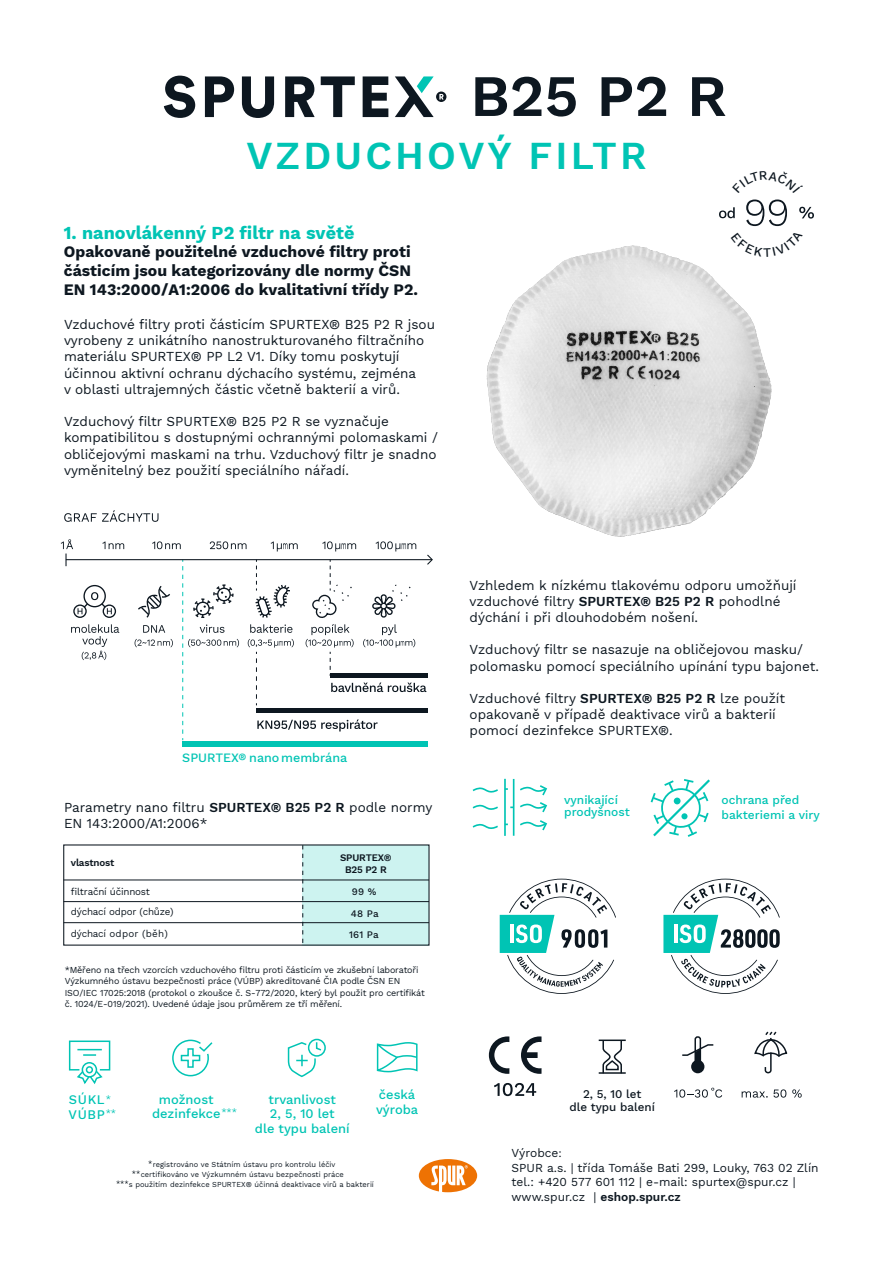
<style>
.page{position:relative;width:893px;height:1263px;background:#fff}
.page>*{position:absolute;margin:0;border:0;box-sizing:border-box;transform-origin:0 0}
.t1{font:600 58.65px "Work Sans";color:#0d1720}
.t2{font:600 39px "Work Sans";letter-spacing:.08em;color:#00c4b4}
.t3{font:700 18px "Work Sans";color:#00c4b4}
.t4{font:700 15.75px/18.9px "Work Sans";color:#0d1720}
.t5{font:13.5px/16.2px "Work Sans";color:#0d1720}
.t6{font:500 12.9px/14.7px "Work Sans";color:#00c4b4}
.t7{font:500 12.9px/14.7px "Work Sans";letter-spacing:.05em;color:#00c4b4}
.t8{font:500 12.6px "Work Sans";color:#00c4b4}
.t9{font:12px/14.4px "Work Sans";color:#0d1720}
.t10{font:500 12px/14.4px "Work Sans";color:#00c4b4}
.t11{font:500 11.7px/13.4px "Work Sans";color:#0d1720;text-align:center}
.t12{font:9.9px/20.1px "Work Sans";letter-spacing:-.02em;color:#0d1720}
.t13{font:600 9.9px/11.6px "Work Sans";letter-spacing:-.02em;color:#0d1720;text-align:center}
.t14{font:9.9px "Work Sans";color:#0d1720}
.t15{font:500 9.9px "Work Sans";letter-spacing:.02em;color:#0d1720}
.t16{font:9.3px/13.6px "Work Sans";color:#00c4b4}
.t17{font:9px/11.6px "Work Sans";letter-spacing:-.02em;color:#0d1720}
.t18{font:7.5px/9.4px "Work Sans";color:#0d1720}
.s1{font-weight:600}
.s2{font-size:11.25px}
</style>
<div class="page">
<img style="left:486px;top:245px;width:286px;height:292px">
<div style="left:303px;top:845px;width:126px;height:100px;background:#cdf3f0"></div>
<svg style="left:500px;top:879px;width:116px;height:115px"></svg>
<svg style="left:663px;top:879px;width:117px;height:115px"></svg>
<svg style="left:64px;top:510px;width:94px;height:12px"></svg>
<svg style="left:426px;top:554px;width:7px;height:11px"></svg>
<svg style="left:372px;top:584px;width:39px;height:34px"></svg>
<div style="left:73px;top:604px;width:14px;height:14px;border:1px solid #0d1720;border-radius:50%"></div>
<div style="left:103px;top:604px;width:13px;height:14px;border:1px solid #0d1720;border-radius:50%"></div>
<div style="left:83px;top:585px;width:23px;height:22px;border:1px solid #0d1720;border-radius:50%"></div>
<svg style="left:78px;top:592px;width:34px;height:22px"></svg>
<svg style="left:138px;top:586px;width:32px;height:32px"></svg>
<svg style="left:61px;top:539px;width:12px;height:27px"></svg>
<svg style="left:102px;top:541px;width:22px;height:8px"></svg>
<svg style="left:71px;top:624px;width:48px;height:36px"></svg>
<svg style="left:135px;top:639px;width:38px;height:8px"></svg>
<svg style="left:143px;top:625px;width:22px;height:8px"></svg>
<svg style="left:363px;top:624px;width:52px;height:24px"></svg>
<svg style="left:152px;top:541px;width:29px;height:8px"></svg>
<svg style="left:210px;top:541px;width:37px;height:8px"></svg>
<svg style="left:271px;top:541px;width:27px;height:10px"></svg>
<svg style="left:322px;top:541px;width:34px;height:10px"></svg>
<svg style="left:376px;top:541px;width:40px;height:10px"></svg>
<svg style="left:182px;top:560px;width:57px;height:180px"></svg>
<svg style="left:306px;top:560px;width:48px;height:116px"></svg>
<div style="left:182px;top:741px;width:245px;height:6px;background:#00c4b4"></div>
<hr style="left:330px;top:673px;width:97px;height:4px;background:#0d1720">
<hr style="left:256px;top:708px;width:171px;height:4px;background:#0d1720">
<svg style="left:248px;top:639px;width:46px;height:66px"></svg>
<svg style="left:250px;top:560px;width:42px;height:73px"></svg>
<svg style="left:331px;top:682px;width:95px;height:10px"></svg>
<svg style="left:257px;top:719px;width:121px;height:12px"></svg>
<hr style="left:66px;top:559px;width:366px;height:1px;background:#0d1720">
<svg style="left:302px;top:845px;width:1px;height:100px"></svg>
<hr style="left:64px;top:880px;width:365px;height:1px;background:#0d1720">
<hr style="left:64px;top:901px;width:365px;height:1px;background:#0d1720">
<hr style="left:64px;top:922px;width:365px;height:1px;background:#0d1720">
<svg style="left:376px;top:1042px;width:42px;height:31px"></svg>
<div style="left:308px;top:1039px;width:18px;height:18px;border:2px solid #00c4b4;border-radius:50%"></div>
<svg style="left:287px;top:1041px;width:36px;height:37px"></svg>
<svg style="left:68px;top:1040px;width:43px;height:44px"></svg>
<svg style="left:172px;top:1039px;width:41px;height:38px"></svg>
<svg style="left:205px;top:76px;width:29px;height:41px"></svg>
<svg style="left:242px;top:76px;width:32px;height:42px"></svg>
<svg style="left:285px;top:76px;width:30px;height:41px"></svg>
<svg style="left:321px;top:76px;width:34px;height:41px"></svg>
<svg style="left:363px;top:76px;width:25px;height:41px"></svg>
<svg style="left:164px;top:76px;width:31px;height:42px"></svg>
<svg style="left:395px;top:76px;width:51px;height:41px"></svg>
<svg style="left:419px;top:1159px;width:58px;height:34px"></svg>
<svg style="left:651px;top:779px;width:59px;height:58px"></svg>
<svg style="left:494px;top:1083px;width:42px;height:13px"></svg>
<svg style="left:489px;top:1036px;width:20px;height:38px"></svg>
<svg style="left:521px;top:1036px;width:20px;height:38px"></svg>
<svg style="left:674px;top:1088px;width:48px;height:9px"></svg>
<svg style="left:742px;top:1089px;width:44px;height:8px"></svg>
<svg style="left:792px;top:1089px;width:10px;height:8px"></svg>
<hr style="left:599px;top:1072px;width:27px;height:2px;background:#0d1720">
<hr style="left:599px;top:1039px;width:27px;height:2px;background:#0d1720">
<svg style="left:601px;top:1039px;width:22px;height:35px"></svg>
<div style="left:691px;top:1060px;width:13px;height:13px;background:#0d1720;border-radius:50%"></div>
<div style="left:694px;top:1036px;width:7px;height:32px;border:2px solid #0d1720;border-radius:2px"></div>
<svg style="left:682px;top:1043px;width:32px;height:19px"></svg>
<svg style="left:754px;top:1031px;width:34px;height:43px"></svg>
<hr style="left:513px;top:779px;width:1px;height:57px;background:#00c4b4">
<hr style="left:504px;top:779px;width:2px;height:57px;background:#00c4b4">
<svg style="left:472px;top:784px;width:76px;height:48px"></svg>
<svg style="left:719px;top:199px;width:95px;height:58px"></svg>
<h1 class="t1" style="left:470px;top:51px;width:258px">B25 P2 R</h1>
<h2 class="t2" style="left:246px;top:126px;width:402px">VZDUCHOVÝ FILTR</h2>
<h3 class="t3" style="left:64px;top:219px;width:292px">1. nanovlákenný P2 filtr na světě</h3>
<p class="t4" style="left:64px;top:242px;width:356px">Opakovaně použitelné vzduchové filtry proti částicím jsou kategorizovány dle normy ČSN<br>EN 143:2000/A1:2006 do kvalitativní třídy P2.</p>
<p class="t5" style="left:64px;top:316px;width:372px">Vzduchové filtry proti částicím SPURTEX® B25 P2 R jsou vyrobeny z unikátního nanostrukturovaného filtračního materiálu SPURTEX® PP L2 V1. Díky tomu poskytují účinnou aktivní ochranu dýchacího systému, zejména<br>v oblasti ultrajemných částic včetně bakterií a virů.</p>
<p class="t5" style="left:64px;top:413px;width:376px">Vzduchový filtr SPURTEX® B25 P2 R se vyznačuje kompatibilitou s dostupnými ochrannými polomaskami / obličejovými maskami na trhu. Vzduchový filtr je snadno vyměnitelný bez použití speciálního nářadí.</p>
<p class="t8" style="left:182px;top:748px;width:167px">SPURTEX® nano membrána</p>
<p class="t5" style="left:64px;top:798px;width:370px">Parametry nano filtru <span class="s1">SPURTEX® B25 P2 R</span> podle normy<br>EN 143:2000/A1:2006*</p>
<p class="t13" style="left:340px;top:851px;width:53px">SPURTEX®<br>B25 P2 R</p>
<p class="t13" style="left:71px;top:856px;width:45px">vlastnost</p>
<p class="t12" style="left:71px;top:881px;width:104px">filtrační účinnost dýchací odpor (chůze)</p>
<p class="t14" style="left:71px;top:925px;width:98px">dýchací odpor (běh)</p>
<p class="t15" style="left:349px;top:927px;width:31px">161 Pa</p>
<p class="t15" style="left:352px;top:884px;width:26px">99 %</p>
<p class="t15" style="left:351px;top:906px;width:29px">48 Pa</p>
<p class="t17" style="left:65px;top:963px;width:362px">*Měřeno na třech vzorcích vzduchového filtru proti částicím ve zkušební laboratoři Výzkumného ústavu bezpečnosti práce (VÚBP) akreditované ČIA podle ČSN EN ISO/IEC 17025:2018 (protokol o zkoušce č. S-772/2020, který byl použit pro certifikát č. 1024/E-019/2021). Uvedené údaje jsou průměrem ze tří měření.</p>
<p class="t7" style="left:69px;top:1092px;width:38px">SÚKL<br>VÚBP</p>
<p class="t16" style="left:106px;top:1092px;width:12px">* **</p>
<p class="t6" style="left:255px;top:1091px;width:96px;text-align:center">trvanlivost<br>2, 5, 10 let<br>dle typu balení</p>
<p class="t6" style="left:152px;top:1091px;width:86px;text-indent:7px">možnost dezinfekce<sup>***</sup></p>
<p class="t6" style="left:376px;top:1087px;width:44px">česká výroba</p>
<p class="t18" style="left:132px;top:1160px;width:213px;text-indent:16px">*registrováno ve Státním ústavu pro kontrolu léčiv **certifikováno ve Výzkumném ústavu bezpečnosti práce</p>
<p class="t18" style="left:116px;top:1179px;width:259px">***s použitím dezinfekce SPURTEX® účinná deaktivace virů a bakterií</p>
<p class="t5" style="left:470px;top:576px;width:328px">Vzhledem k nízkému tlakovému odporu umožňují vzduchové filtry <span class="s1">SPURTEX® B25 P2 R</span> pohodlné dýchání i při dlouhodobém nošení.</p>
<p class="t5" style="left:470px;top:641px;width:351px">Vzduchový filtr se nasazuje na obličejovou masku/ polomasku pomocí speciálního upínání typu bajonet.</p>
<p class="t5" style="left:470px;top:690px;width:317px">Vzduchové filtry <span class="s1">SPURTEX® B25 P2 R</span> lze použít opakovaně v případě deaktivace virů a bakterií pomocí dezinfekce SPURTEX®.</p>
<p class="t10" style="left:564px;top:793px;width:67px;line-height:12.1px">vynikající prodyšnost</p>
<p class="t10" style="left:721px;top:792px;width:100px">ochrana před bakteriemi a viry</p>
<p class="t11" style="left:569px;top:1087px;width:87px">2, 5, 10 let<br>dle typu balení</p>
<p class="t9" style="left:512px;top:1146px;width:308px">Výrobce<span class="s2">:<br></span>SPUR a.s. | třída Tomáše Bati 299, Louky, 763 02 Zlín tel.: +420 577 601 112 | e-mail: spurtex@spur.cz | www.spur.cz | <span class="s1">eshop.spur.cz</span></p>
</div>
